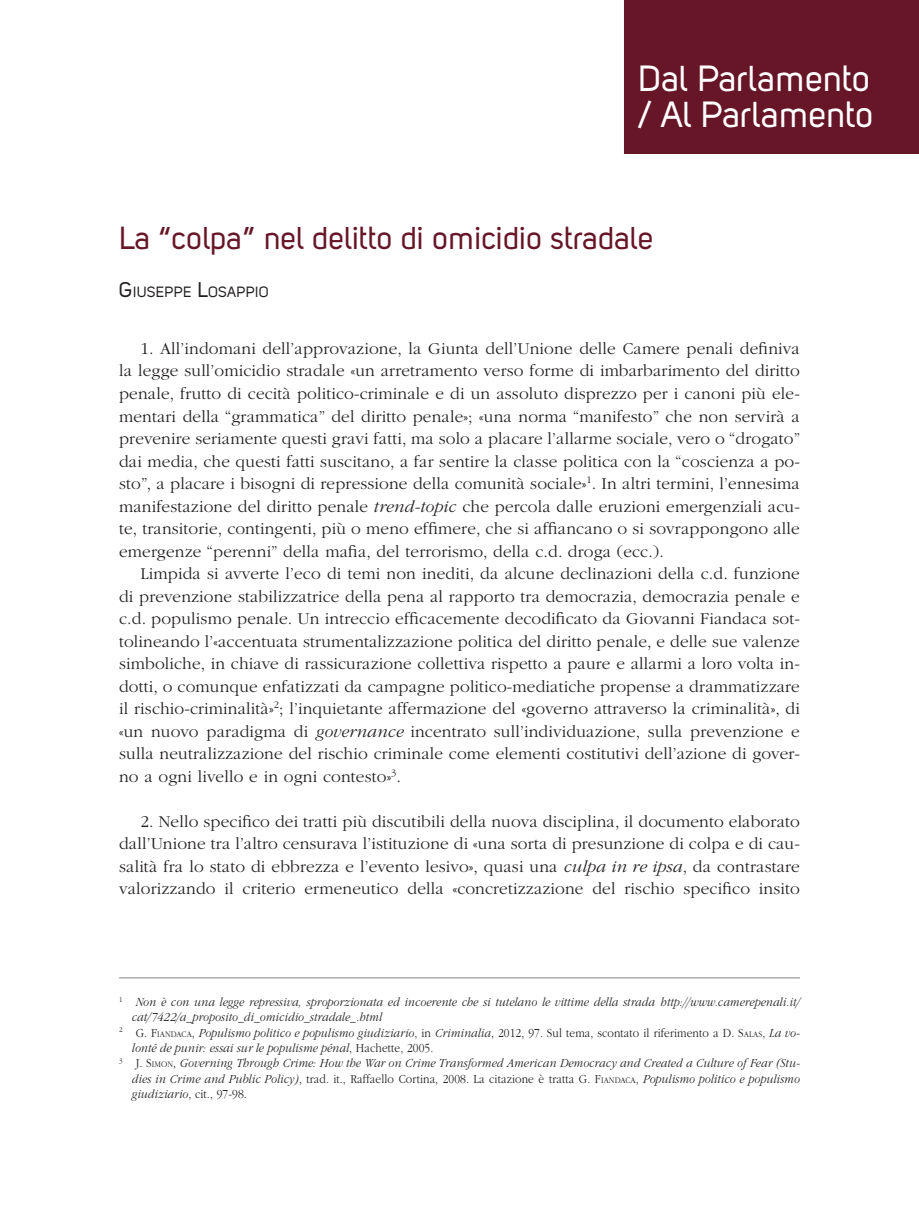
<style>
.page{position:relative;width:919px;height:1217px;background:#fff}
.page>*{position:absolute;margin:0;border:0;box-sizing:border-box;transform-origin:0 0}
.t1{font:36px/36px "Uni Sans Regular";color:#fff}
.t2{font:31.5px "Uni Sans Regular";color:#661626}
.t3{font:300 17.25px/22.5px "ITC Garamond Std";letter-spacing:.01em;color:#231f20;text-align:justify}
.t4{font:14.7px "Uni Sans Regular";letter-spacing:.015em;color:#231f20}
.t5{font:italic 300 12.75px "ITC Garamond Std";letter-spacing:.01em;color:#231f20;scale:.9 1}
.t6{font:300 12.75px "ITC Garamond Std";letter-spacing:.01em;color:#231f20;scale:.9 1}
.s1{font-size:21px}
.s2{font-style:italic}
.s3{font-style:normal}
.s4{font-style:normal;font-size:8.85px}
</style>
<div class="page">
<div style="left:624px;top:0;width:294px;height:153px;background:#661626"></div>
<div style="left:624px;top:0;width:294px;height:154px;border:2px solid #661626"></div>
<hr style="left:119px;top:977px;width:680px;height:1px;background:#808285">
<h1 class="t1" style="left:638px;top:60px;width:237px">Dal Parlamento / Al Parlamento</h1>
<h2 class="t2" style="left:119px;top:220px;width:536px">La “colpa” nel delitto di omicidio stradale</h2>
<p class="t4" style="left:119px;top:283px;width:151px"><span class="s1">G</span>IUSEPPE <span class="s1">L</span>OSAPPIO</p>
<p class="t3" style="left:119px;top:337px;width:682px;text-indent:21px">1. All’indomani dell’approvazione, la Giunta dell’Unione delle Camere penali definiva la legge sull’omicidio stradale «un arretramento verso forme di imbarbarimento del diritto penale, frutto di cecità politico-criminale e di un assoluto disprezzo per i canoni più ele&shy;mentari della “grammatica” del diritto penale»; «una norma “manifesto” che non servirà a prevenire seriamente questi gravi fatti, ma solo a placare l’allarme sociale, vero o “drogato” dai media, che questi fatti suscitano, a far sentire la classe politica con la “coscienza a po&shy;sto”, a placare i bisogni di repressione della comunità sociale»<sup>1</sup>. In altri termini, l’ennesima manifestazione del diritto penale <span class="s2">trend-topic</span> che percola dalle eruzioni emergenziali acu&shy;te, transitorie, contingenti, più o meno effimere, che si affiancano o si sovrappongono alle emergenze “perenni” della mafia, del terrorismo, della c.d. droga (ecc.).</p>
<p class="t3" style="left:119px;top:562px;width:682px;text-indent:21px">Limpida si avverte l’eco di temi non inediti, da alcune declinazioni della c.d. funzione di prevenzione stabilizzatrice della pena al rapporto tra democrazia, democrazia penale e c.d. populismo penale. Un intreccio efficacemente decodificato da Giovanni Fiandaca sot&shy;tolineando l’«accentuata strumentalizzazione politica del diritto penale, e delle sue valenze simboliche, in chiave di rassicurazione collettiva rispetto a paure e allarmi a loro volta in&shy;dotti, o comunque enfatizzati da campagne politico-mediatiche propense a drammatizzare il rischio-criminalità»<sup>2</sup>; l’inquietante affermazione del «governo attraverso la criminalità», di «un nuovo paradigma di <span class="s2">governance</span> incentrato sull’individuazione, sulla prevenzione e sulla neutralizzazione del rischio criminale come elementi costitutivi dell’azione di gover&shy;no a ogni livello e in ogni contesto»<sup>3</sup>.</p>
<p class="t3" style="left:119px;top:810px;width:682px;text-indent:21px">2. Nello specifico dei tratti più discutibili della nuova disciplina, il documento elaborato dall’Unione tra l’altro censurava l’istituzione di «una sorta di presunzione di colpa e di cau&shy;salità fra lo stato di ebbrezza e l’evento lesivo», quasi una <span class="s2">culpa in re ipsa</span>, da contrastare valorizzando il criterio ermeneutico della «concretizzazione del rischio specifico insito</p>
<p class="t5" style="left:119px;top:994px;width:757px"><sup>1</sup> Non è con una legge repressiva, sproporzionata ed incoerente che si tutelano le vittime della strada http://www.camerepenali.it/</p>
<p class="t5" style="left:132px;top:1010px;width:279px">cat/7422/a_proposito_di_omicidio_stradale_.html</p>
<p class="t5" style="left:119px;top:1025px;width:757px"><sup>2</sup> <span class="s3">G. F</span><span class="s4">IANDACA</span><span class="s3">,</span> Populismo politico e populismo giudiziario<span class="s3">, in</span> Criminalia<span class="s3">, 2012, 97. Sul tema, scontato il riferimento a D. S</span><span class="s4">ALAS</span><span class="s3">,</span> La vo-</p>
<p class="t5" style="left:132px;top:1040px;width:336px">lonté de punir: essai sur le populisme pénal<span class="s3">, Hachette, 2005.</span></p>
<p class="t5" style="left:119px;top:1055px;width:757px"><sup>3</sup> <span class="s3">J. S</span><span class="s4">IMON</span><span class="s3">,</span> Governing Through Crime: How the War on Crime Transformed American Democracy and Created a Culture of Fear (Stu-</p>
<p class="t5" style="left:132px;top:1071px;width:743px">dies in Crime and Public Policy)<span class="s3">, trad. it., Raffaello Cortina, 2008. La citazione è tratta G. F</span><span class="s4">IANDACA</span><span class="s3">,</span> Populismo politico e populismo</p>
<p class="t6" style="left:132px;top:1086px;width:129px"><span class="s2">giudiziario</span>, cit., 97-98.</p>
</div>
